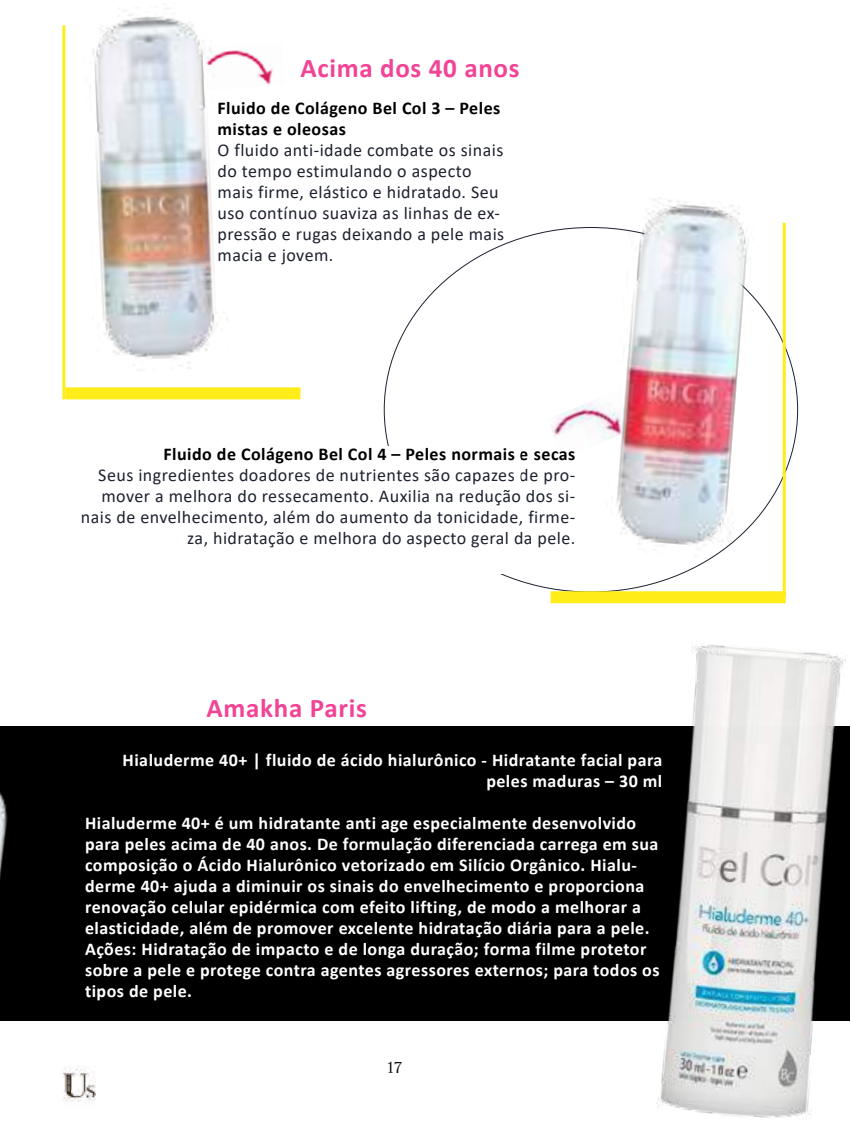
<style>
.page{position:relative;width:851px;height:1127px;background:#fff}
.page>*{position:absolute;margin:0;border:0;box-sizing:border-box;transform-origin:0 0}
.t1{font:700 27px "Calibri";letter-spacing:.025em;color:#f24496}
.t2{font:18.45px "Unna";color:#100913}
.t3{font:700 18px/21px "Calibri";letter-spacing:.025em;color:#fff;text-align:right}
.t4{font:18px/21px "Calibri";letter-spacing:.025em;color:#1e222f}
.t5{font:700 18px/21px "Calibri";letter-spacing:.025em;color:#000}
</style>
<div class="page">
<div style="left:0;top:725px;width:849px;height:295px;background:#000"></div>
<img style="left:646px;top:645px;width:204px;height:473px">
<img style="left:600px;top:198px;width:161px;height:362px">
<img style="left:93px;top:8px;width:135px;height:361px">
<img style="left:203px;top:43px;width:70px;height:47px">
<hr style="left:62px;top:25px;width:3px;height:374px;background:#ffec18">
<div style="left:65px;top:387px;width:235px;height:12px;background:#ffec18"></div>
<hr style="left:782px;top:223px;width:3px;height:374px;background:#ffec18">
<div style="left:550px;top:591px;width:235px;height:12px;background:#ffec18"></div>
<img style="left:551px;top:390px;width:84px;height:68px">
<img style="left:62px;top:1066px;width:33px;height:36px">
<img style="left:0;top:792px;width:8px;height:87px">
<h1 class="t1" style="left:300px;top:49px;width:220px">Acima dos 40 anos</h1>
<p class="t5" style="left:217px;top:97px;width:284px">Fluido de Colágeno Bel Col 3 – Peles mistas e oleosas</p>
<p class="t4" style="left:217px;top:139px;width:288px">O fluido anti-idade combate os sinais do tempo estimulando o aspecto mais firme, elástico e hidratado. Seu uso contínuo suaviza as linhas de ex&shy;pressão e rugas deixando a pele mais macia e jovem.</p>
<p class="t5" style="left:163px;top:443px;width:413px">Fluido de Colágeno Bel Col 4 – Peles normais e secas</p>
<p class="t4" style="left:81px;top:464px;width:496px;text-align:right">Seus ingredientes doadores de nutrientes são capazes de pro&shy;mover a melhora do ressecamento. Auxilia na redução dos si&shy;nais de envelhecimento, além do aumento da tonicidade, firme&shy;za, hidratação e melhora do aspecto geral da pele.</p>
<h1 class="t1" style="left:206px;top:688px;width:162px">Amakha Paris</h1>
<p class="t3" style="left:123px;top:749px;width:541px">Hialuderme 40+ | fluido de ácido hialurônico - Hidratante facial para peles maduras – 30 ml</p>
<p class="t3" style="left:85px;top:812px;width:576px;text-align:left">Hialuderme 40+ é um hidratante anti age especialmente desenvolvido para peles acima de 40 anos. De formulação diferenciada carrega em sua composição o Ácido Hialurônico vetorizado em Silício Orgânico. Hialu&shy;derme 40+ ajuda a diminuir os sinais do envelhecimento e proporciona renovação celular epidérmica com efeito lifting, de modo a melhorar a elasticidade, além de promover excelente hidratação diária para a pele.<br>Ações: Hidratação de impacto e de longa duração; forma filme protetor sobre a pele e protege contra agentes agressores externos; para todos os tipos de pele.</p>
<p class="t2" style="left:387px;top:1057px;width:16px">17</p>
</div>
